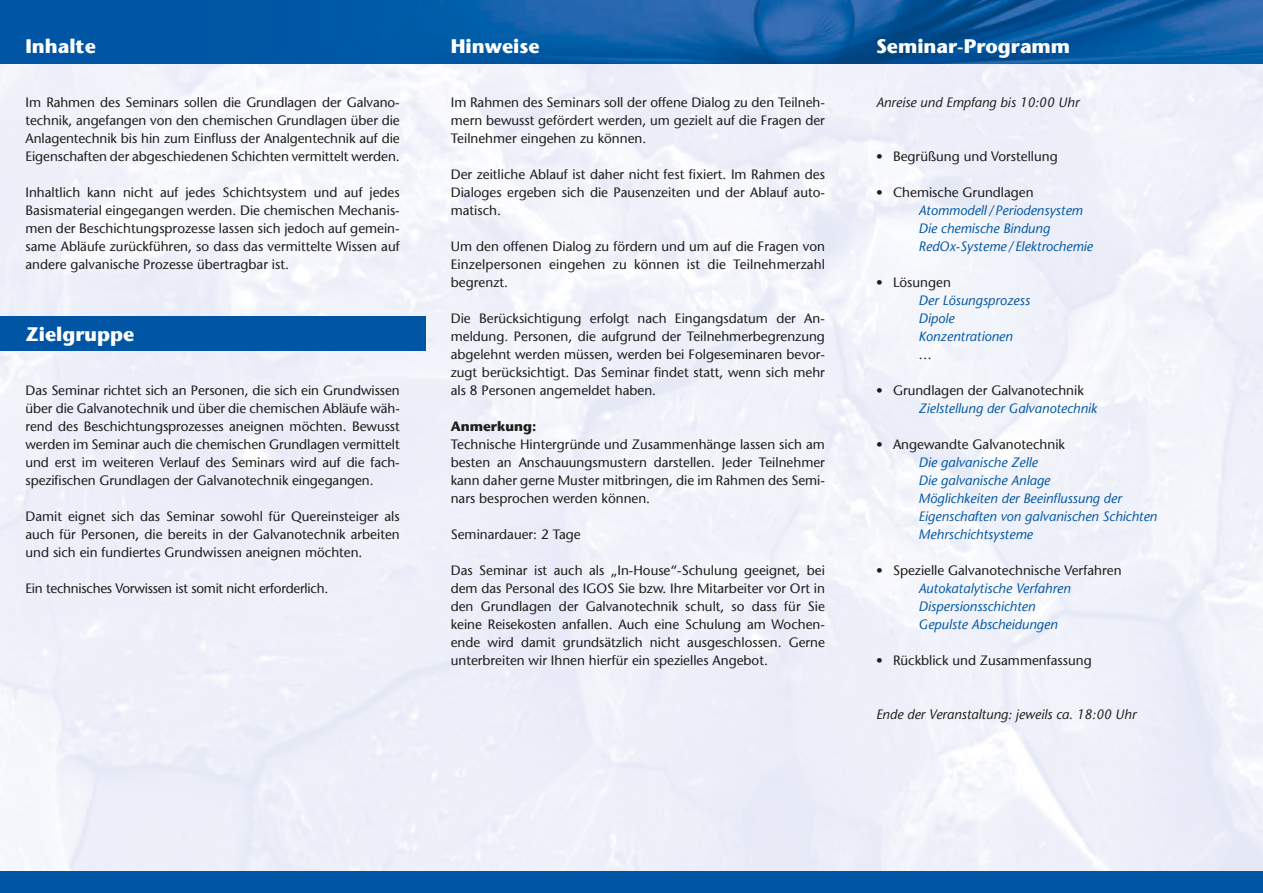
<style>
.page{position:relative;width:1263px;height:893px;background:#fff}
.page>*{position:absolute;margin:0;border:0;box-sizing:border-box;transform-origin:0 0}
.t1{font:700 19.5px "Stone Sans";color:#fff}
.t2{font:13.5px/18px "Stone Sans";color:#1d1d1b;text-align:justify}
.t3{font:italic 13.5px/18px "Stone Sans";color:#0056a4}
.t4{font:italic 13.5px "Stone Sans";color:#1d1d1b}
.t5{font:13.5px "Stone Sans";letter-spacing:-.02em;color:#1d1d1b}
.t6{font:700 13.5px "Stone Sans";color:#1d1d1b}
</style>
<div class="page">
<img style="left:0;top:64px;width:1263px;height:808px">
<div style="left:0;top:0;width:1263px;height:64px;background:#0056a4"></div>
<img style="left:440px;top:0;width:823px;height:64px">
<div style="left:0;top:317px;width:425px;height:34px;background:#0056a4"></div>
<div style="left:0;top:872px;width:1263px;height:21px;background:#0056a4"></div>
<h1 class="t1" style="left:26px;top:34px;width:72px">Inhalte</h1>
<p class="t2" style="left:26px;top:93px;width:376px">Im Rahmen des Seminars sollen die Grundlagen der Galvano&shy;technik, angefangen von den chemischen Grundlagen über die Anlagentechnik bis hin zum Einfluss der Analgentechnik auf die Eigenschaften der abgeschiedenen Schichten vermittelt werden.</p>
<p class="t2" style="left:26px;top:183px;width:376px">Inhaltlich kann nicht auf jedes Schichtsystem und auf jedes Basis material eingegangen werden. Die chemischen Mechanis&shy;men der Beschichtungsprozesse lassen sich jedoch auf gemein&shy;same Abläufe zurückführen, so dass das vermittelte Wissen auf andere galvanische Prozesse übertragbar ist.</p>
<h1 class="t1" style="left:26px;top:322px;width:110px">Zielgruppe</h1>
<p class="t2" style="left:26px;top:381px;width:376px">Das Seminar richtet sich an Personen, die sich ein Grundwissen über die Galvanotechnik und über die chemischen Abläufe wäh&shy;rend des Beschichtungsprozesses aneignen möchten. Bewusst werden im Seminar auch die chemischen Grundlagen vermittelt und erst im weiteren Verlauf des Seminars wird auf die fach&shy;spezifischen Grundlagen der Galvanotechnik eingegangen.</p>
<p class="t2" style="left:26px;top:507px;width:376px">Damit eignet sich das Seminar sowohl für Quereinsteiger als auch für Personen, die bereits in der Galvanotechnik arbeiten und sich ein fundiertes Grundwissen aneignen möchten.</p>
<p class="t5" style="left:26px;top:580px;width:304px">Ein technisches Vorwissen ist somit nicht erforderlich.</p>
<h1 class="t1" style="left:451px;top:34px;width:90px">Hinweise</h1>
<p class="t2" style="left:451px;top:93px;width:376px">Im Rahmen des Seminars soll der offene Dialog zu den Teilneh&shy;mern bewusst gefördert werden, um gezielt auf die Fragen der Teilnehmer eingehen zu können.</p>
<p class="t2" style="left:451px;top:165px;width:376px">Der zeitliche Ablauf ist daher nicht fest fixiert. Im Rahmen des Dialoges ergeben sich die Pausenzeiten und der Ablauf auto&shy;matisch.</p>
<p class="t2" style="left:451px;top:237px;width:376px">Um den offenen Dialog zu fördern und um auf die Fragen von Einzelpersonen eingehen zu können ist die Teilnehmerzahl begrenzt.</p>
<p class="t2" style="left:451px;top:309px;width:376px">Die Berücksichtigung erfolgt nach Eingangsdatum der An&shy;meldung. Personen, die aufgrund der Teilnehmerbegrenzung abgelehnt werden müssen, werden bei Folgeseminaren bevor&shy;zugt berücksichtigt. Das Seminar findet statt, wenn sich mehr als 8 Personen angemeldet haben.</p>
<p class="t6" style="left:451px;top:418px;width:87px">Anmerkung:</p>
<p class="t2" style="left:451px;top:435px;width:376px">Technische Hintergründe und Zusammenhänge lassen sich am besten an Anschauungsmustern darstellen. Jeder Teilnehmer kann daher gerne Muster mitbringen, die im Rahmen des Semi&shy;nars besprochen werden können.</p>
<p class="t2" style="left:451px;top:525px;width:132px">Seminardauer: 2 Tage</p>
<p class="t2" style="left:451px;top:561px;width:376px">Das Seminar ist auch als „In-House“-Schulung geeignet, bei dem das Personal des IGOS Sie bzw. Ihre Mitarbeiter vor Ort in den Grundlagen der Galvanotechnik schult, so dass für Sie keine Reisekosten anfallen. Auch eine Schulung am Wochen - ende wird damit grundsätzlich nicht ausgeschlossen. Gerne unterbreiten wir Ihnen hierfür ein spezielles Angebot.</p>
<h1 class="t1" style="left:876px;top:34px;width:196px">Seminar-Programm</h1>
<p class="t4" style="left:876px;top:94px;width:205px">Anreise und Empfang bis 10:00 Uhr</p>
<p class="t2" style="left:876px;top:147px;width:183px">• Begrüßung und Vorstellung</p>
<p class="t2" style="left:876px;top:183px;width:159px">• Chemische Grundlagen</p>
<p class="t3" style="left:918px;top:201px;width:176px">Atommodell / Periodensystem<br>Die chemische Bindung<br>RedOx-Systeme / Elektrochemie</p>
<p class="t2" style="left:876px;top:273px;width:76px">• Lösungen</p>
<p class="t3" style="left:918px;top:291px;width:113px">Der Lösungsprozess<br>Dipole<br>Konzentrationen</p>
<p class="t2" style="left:918px;top:345px;width:15px">…</p>
<p class="t2" style="left:876px;top:381px;width:209px">• Grundlagen der Galvanotechnik</p>
<p class="t3" style="left:918px;top:399px;width:180px">Zielstellung der Galvanotechnik</p>
<p class="t2" style="left:876px;top:435px;width:190px">• Angewandte Galvanotechnik</p>
<p class="t3" style="left:918px;top:453px;width:240px">Die galvanische Zelle<br>Die galvanische Anlage<br>Möglichkeiten der Beeinflussung der<br>Eigenschaften von galvanischen Schichten<br>Mehrschichtsysteme</p>
<p class="t2" style="left:876px;top:561px;width:247px">• Spezielle Galvanotechnische Verfahren</p>
<p class="t3" style="left:918px;top:579px;width:154px">Autokatalytische Verfahren<br>Dispersionsschichten<br>Gepulste Abscheidungen</p>
<p class="t2" style="left:876px;top:651px;width:217px">• Rückblick und Zusammenfassung</p>
<p class="t4" style="left:876px;top:706px;width:262px">Ende der Veranstaltung: jeweils ca. 18:00 Uhr</p>
</div>
